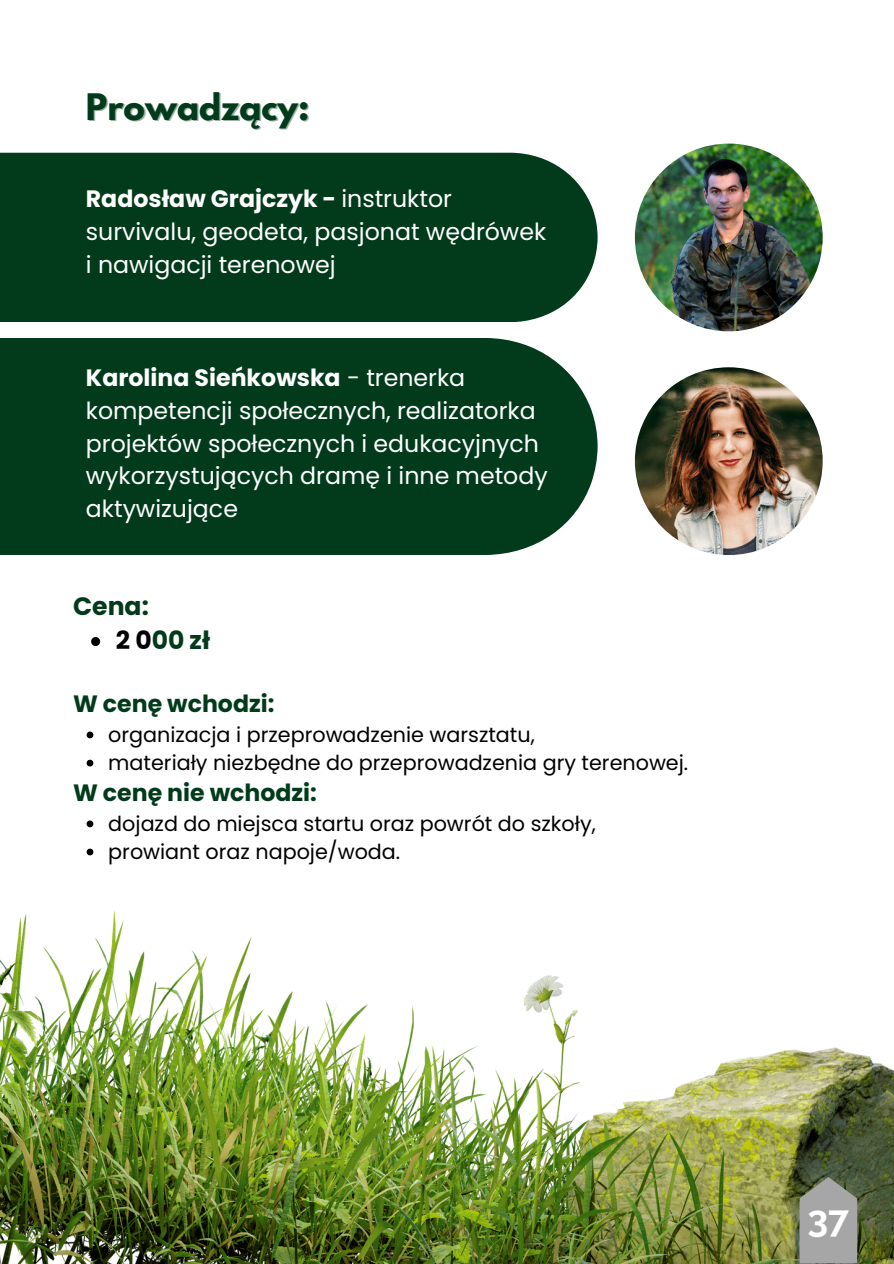
<style>
.page{position:relative;width:894px;height:1264px;background:#fff}
.page>*{position:absolute;margin:0;border:0;box-sizing:border-box;transform-origin:0 0}
.t1{font:700 37.35px "Raleway";color:#fff}
.t2{font:700 32.4px "League Spartan";color:#023b1b}
.t3{font:700 25.05px "Poppins";color:#023b1b}
.t4{font:23.7px/32.8px "Poppins";color:#fff}
.t5{font:700 23.55px "Poppins";color:#023b1b}
.t6{font:20.7px "Poppins";color:#000}
.s1{font-weight:700}
.s2{color:#000}
</style>
<div class="page">
<img style="left:634px;top:144px;width:188px;height:187px;border-radius:50%">
<div style="left:0;top:153px;width:597px;height:169px;background:#023b1b"></div>
<div style="left:0;top:338px;width:597px;height:217px;background:#023b1b"></div>
<img style="left:634px;top:367px;width:188px;height:188px;border-radius:50%">
<img style="left:0;top:910px;width:893px;height:353px">
<svg style="left:799px;top:1176px;width:58px;height:87px;background:#989a95"></svg>
<svg style="left:91px;top:637px;width:9px;height:9px"></svg>
<svg style="left:87px;top:731px;width:6px;height:7px"></svg>
<svg style="left:87px;top:759px;width:6px;height:7px"></svg>
<svg style="left:87px;top:820px;width:6px;height:7px"></svg>
<svg style="left:87px;top:848px;width:6px;height:7px"></svg>
<p class="t2" style="left:86px;top:91px;width:225px">Prowadzący:</p>
<h1 class="t4" style="left:86px;top:182px;width:461px"><span class="s1">Radosław Grajczyk -</span> instruktor survivalu, geodeta, pasjonat wędrówek i nawigacji terenowej</h1>
<p class="t4" style="left:86px;top:361px;width:463px"><span class="s1">Karolina Sieńkowska</span> - trenerka kompetencji społecznych, realizatorka projektów społecznych i edukacyjnych wykorzystujących dramę i inne metody aktywizujące</p>
<p class="t3" style="left:73px;top:588px;width:77px">Cena:</p>
<h2 class="t3" style="left:116px;top:623px;width:96px"><span class="s2">2 0</span>00 zł</h2>
<p class="t5" style="left:73px;top:687px;width:203px">W cenę wchodzi:</p>
<h2 class="t6" style="left:108px;top:720px;width:428px">organizacja i przeprowadzenie warsztatu,</h2>
<p class="t6" style="left:108px;top:748px;width:581px">materiały niezbędne do przeprowadzenia gry terenowej.</p>
<p class="t5" style="left:73px;top:776px;width:245px">W cenę nie wchodzi:</p>
<h2 class="t6" style="left:108px;top:808px;width:489px">dojazd do miejsca startu oraz powrót do szkoły,</h2>
<p class="t6" style="left:108px;top:837px;width:293px">prowiant oraz napoje/woda.</p>
<p class="t1" style="left:807px;top:1196px;width:43px">37</p>
</div>
